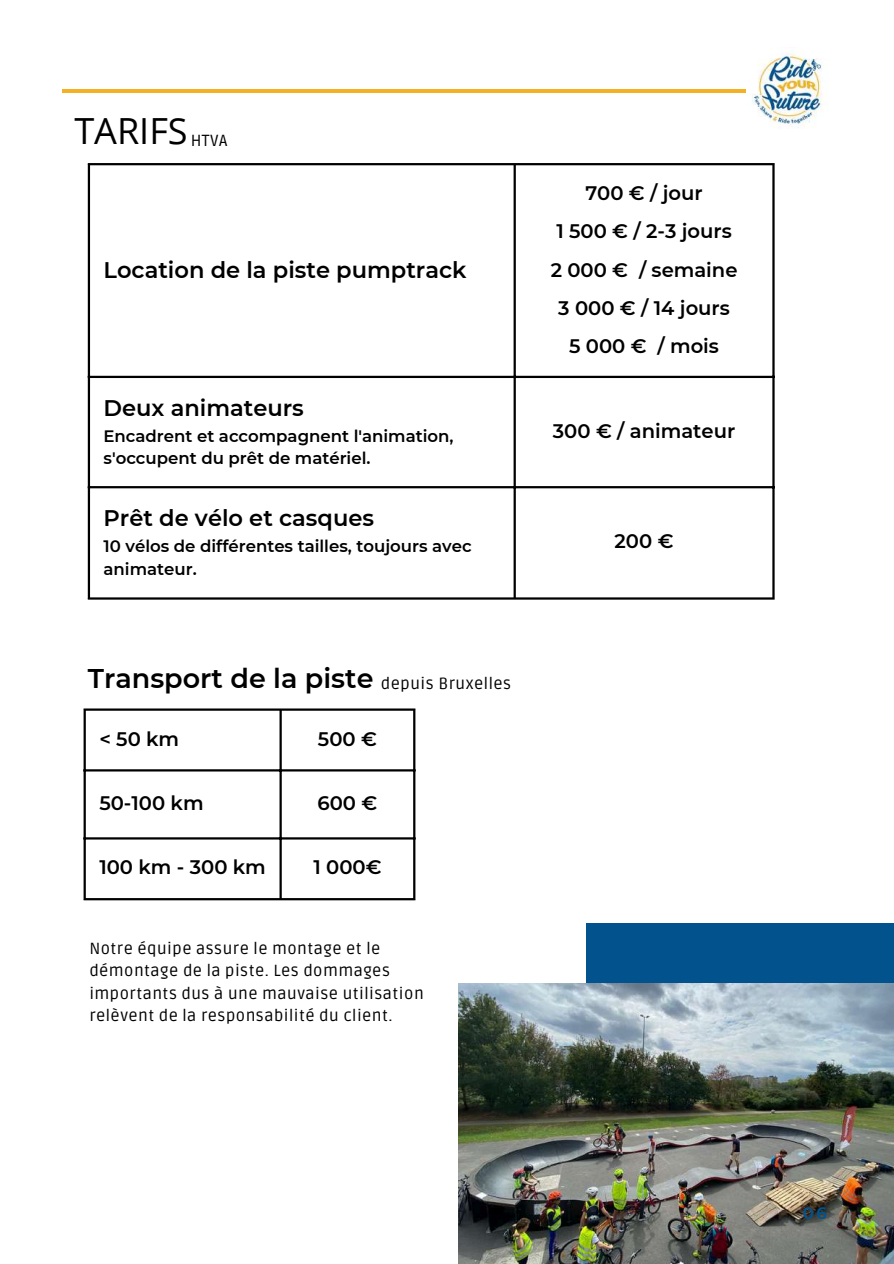
<style>
.page{position:relative;width:894px;height:1264px;background:#fff}
.page>*{position:absolute;margin:0;border:0;box-sizing:border-box;transform-origin:0 0}
.t1{font:36px "Open Sans";color:#000}
.t2{font:600 27px "Montserrat";color:#000}
.t3{font:600 22.5px "Montserrat";color:#000}
.t4{font:600 19.5px/38.2px "Montserrat";color:#000;text-align:center}
.t5{font:600 16.5px/22.5px "Montserrat";color:#000}
.t6{font:600 16.5px "Montserrat";color:#02538d}
.t7{font:16.2px/22.5px "Ruda";letter-spacing:.03em;color:#000}
.s1{font-family:"Ruda";font-weight:400;font-size:16.2px}
</style>
<div class="page">
<div style="left:586px;top:923px;width:307px;height:200px;background:#02538d"></div>
<hr style="left:88px;top:165px;width:2px;height:432px;background:#000">
<hr style="left:513px;top:165px;width:2px;height:432px;background:#000">
<hr style="left:772px;top:165px;width:2px;height:432px;background:#000">
<hr style="left:88px;top:163px;width:686px;height:2px;background:#000">
<hr style="left:88px;top:376px;width:686px;height:2px;background:#000">
<hr style="left:88px;top:486px;width:686px;height:2px;background:#000">
<hr style="left:88px;top:597px;width:686px;height:2px;background:#000">
<img style="left:458px;top:983px;width:435px;height:280px">
<hr style="left:63px;top:89px;width:767px;height:4px;background:#f4b124">
<img style="left:746px;top:50px;width:84px;height:78px">
<hr style="left:84px;top:710px;width:2px;height:188px;background:#000">
<hr style="left:279px;top:710px;width:3px;height:188px;background:#000">
<hr style="left:413px;top:710px;width:2px;height:188px;background:#000">
<hr style="left:84px;top:708px;width:331px;height:2px;background:#000">
<hr style="left:84px;top:769px;width:331px;height:2px;background:#000">
<hr style="left:84px;top:837px;width:331px;height:2px;background:#000">
<hr style="left:84px;top:898px;width:331px;height:2px;background:#000">
<h1 class="t1" style="left:74px;top:105px;width:115px">TARIFS</h1>
<p class="t7" style="left:191px;top:130px;width:38px">HTVA</p>
<h3 class="t3" style="left:103px;top:256px;width:364px">Location de la piste pumptrack</h3>
<p class="t4" style="left:550px;top:174px;width:188px">700 € / jour<br>1 500 € / 2-3 jours<br>2 000 € / semaine<br>3 000 € / 14 jours<br>5 000 € / mois</p>
<h3 class="t3" style="left:103px;top:394px;width:202px">Deux animateurs</h3>
<p class="t5" style="left:103px;top:425px;width:351px">Encadrent et accompagnent l'animation, s'occupent du prêt de matériel.</p>
<p class="t4" style="left:552px;top:411px;width:184px">300 € / animateur</p>
<h3 class="t3" style="left:103px;top:504px;width:272px">Prêt de vélo et casques</h3>
<p class="t5" style="left:103px;top:535px;width:369px">10 vélos de différentes tailles, toujours avec animateur.</p>
<p class="t4" style="left:614px;top:522px;width:60px">200 €</p>
<h2 class="t2" style="left:88px;top:661px;width:424px">Transport de la piste <span class="s1">depuis Bruxelles</span></h2>
<p class="t4" style="left:99px;top:719px;width:81px">&lt; 50 km</p>
<p class="t4" style="left:318px;top:719px;width:60px">500 €</p>
<p class="t4" style="left:99px;top:783px;width:106px">50-100 km</p>
<p class="t4" style="left:317px;top:783px;width:61px">600 €</p>
<p class="t4" style="left:99px;top:848px;width:168px">100 km - 300 km</p>
<p class="t4" style="left:313px;top:848px;width:70px">1 000€</p>
<p class="t7" style="left:89px;top:937px;width:336px">Notre équipe assure le montage et le démontage de la piste. Les dommages importants dus à une mauvaise utilisation relèvent de la responsabilité du client.</p>
<p class="t6" style="left:802px;top:1203px;width:26px">06</p>
</div>
